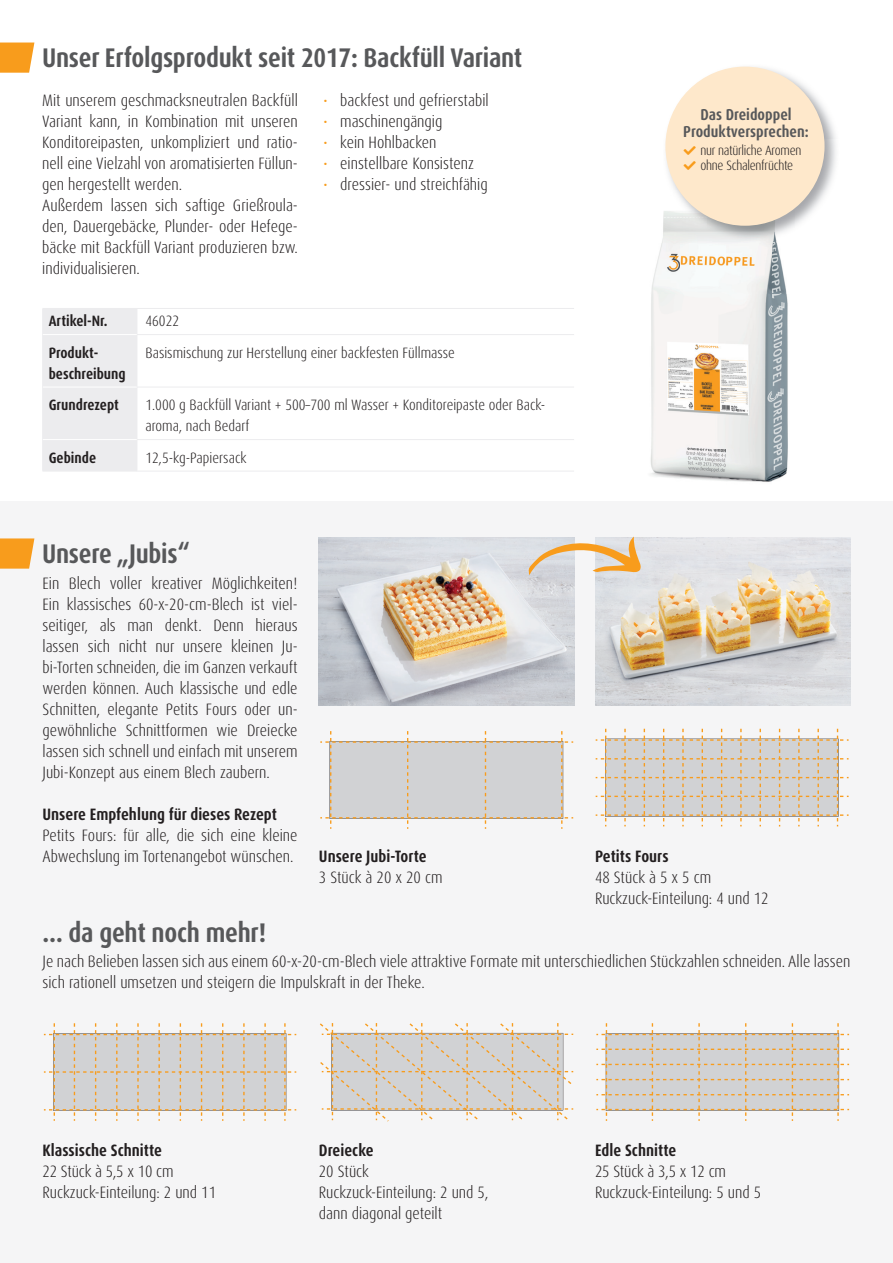
<style>
.page{position:relative;width:893px;height:1263px;background:#fff}
.page>*{position:absolute;margin:0;border:0;box-sizing:border-box;transform-origin:0 0}
.t1{font:700 condensed 27px "Dax Pro";letter-spacing:-.01em;color:#57585a}
.t2{font:300 condensed 16.5px/21px "Dax Pro";color:#231f20}
.t3{font:700 condensed 16.5px "Dax Pro";color:#231f20}
.t4{font:700 condensed 15.75px/16.5px "Dax Pro";color:#57585a;text-align:center}
.t5{font:300 condensed 15px/21px "Dax Pro";color:#231f20}
.t6{font:700 condensed 15px/21px "Dax Pro";color:#231f20}
.t7{font:300 condensed 13.5px/14.4px "Dax Pro";letter-spacing:-.02em;color:#231f20}
.s1{color:#f89c1c}
</style>
<div class="page">
<div style="left:0;top:502px;width:893px;height:761px;background:#f5f5f6"></div>
<svg style="left:0;top:538px;width:34px;height:31px"></svg>
<svg style="left:0;top:43px;width:34px;height:30px"></svg>
<svg style="left:44px;top:1023px;width:252px;height:98px"></svg>
<svg style="left:320px;top:731px;width:253px;height:98px"></svg>
<svg style="left:596px;top:1023px;width:253px;height:98px"></svg>
<svg style="left:320px;top:1023px;width:254px;height:99px"></svg>
<img style="left:319px;top:537px;width:255px;height:169px">
<img style="left:595px;top:537px;width:255px;height:169px">
<svg style="left:528px;top:536px;width:113px;height:39px"></svg>
<div style="left:42px;top:308px;width:95px;height:163px;background:#ececee"></div>
<hr style="left:42px;top:335px;width:1px;height:52px;background:#ececee">
<hr style="left:137px;top:335px;width:1px;height:52px;background:#ececee">
<hr style="left:42px;top:387px;width:1px;height:53px;background:#ececee">
<hr style="left:137px;top:387px;width:1px;height:53px;background:#ececee">
<hr style="left:42px;top:440px;width:1px;height:31px;background:#ececee">
<hr style="left:137px;top:440px;width:1px;height:31px;background:#ececee">
<hr style="left:43px;top:308px;width:94px;height:1px;background:#ececee">
<hr style="left:137px;top:308px;width:437px;height:1px;background:#ececee">
<hr style="left:137px;top:334px;width:437px;height:1px;background:#ececee">
<hr style="left:137px;top:387px;width:437px;height:1px;background:#ececee">
<hr style="left:137px;top:439px;width:437px;height:1px;background:#ececee">
<hr style="left:43px;top:471px;width:94px;height:1px;background:#ececee">
<hr style="left:137px;top:471px;width:437px;height:1px;background:#ececee">
<hr style="left:43px;top:334px;width:94px;height:1px;background:#fff">
<hr style="left:43px;top:387px;width:94px;height:1px;background:#fff">
<hr style="left:43px;top:439px;width:94px;height:1px;background:#fff">
<svg style="left:596px;top:729px;width:253px;height:97px"></svg>
<img style="left:666px;top:140px;width:170px;height:50px">
<img style="left:681px;top:241px;width:96px;height:2px">
<img style="left:650px;top:243px;width:138px;height:239px">
<img style="left:677px;top:66px;width:159px;height:74px">
<img style="left:663px;top:190px;width:164px;height:51px">
<div style="left:665px;top:67px;width:159px;height:159px;background:#fee8cb;border-radius:50%"></div>
<h1 class="t1" style="left:42px;top:40px;width:482px">Unser Erfolgsprodukt seit 2017: Backfüll Variant</h1>
<p class="t2" style="left:42px;top:89px;width:257px">Mit unserem geschmacksneutralen Backfüll Variant kann, in Kombination mit unseren Konditoreipasten, unkompliziert und ratio&shy;nell eine Vielzahl von aromatisierten Füllun&shy;gen hergestellt werden.<br>Außerdem lassen sich saftige Grießroula&shy;den, Dauergebäcke, Plunder- oder Hefege&shy;bäcke mit Backfüll Variant produzieren bzw. individualisieren.</p>
<p class="t2" style="left:323px;top:89px;width:167px"><span class="s1">•</span> backfest und gefrierstabil</p>
<p class="t2" style="left:323px;top:110px;width:121px"><span class="s1">•</span> maschinengängig</p>
<p class="t2" style="left:323px;top:131px;width:115px"><span class="s1">•</span> kein Hohlbacken</p>
<p class="t2" style="left:323px;top:152px;width:152px"><span class="s1">•</span> einstellbare Konsistenz</p>
<p class="t2" style="left:323px;top:173px;width:166px"><span class="s1">•</span> dressier- und streichfähig</p>
<p class="t6" style="left:49px;top:310px;width:60px">Artikel-Nr.</p>
<p class="t5" style="left:145px;top:310px;width:35px">46022</p>
<p class="t6" style="left:49px;top:342px;width:79px">Produkt&shy;beschreibung</p>
<p class="t5" style="left:145px;top:342px;width:311px">Basismischung zur Herstellung einer backfesten Füllmasse</p>
<p class="t6" style="left:49px;top:394px;width:72px">Grundrezept</p>
<p class="t5" style="left:145px;top:394px;width:401px">1.000 g Backfüll Variant + 500–700 ml Wasser + Konditoreipaste oder Back&shy;aroma, nach Bedarf</p>
<p class="t6" style="left:49px;top:447px;width:49px">Gebinde</p>
<p class="t5" style="left:145px;top:447px;width:103px">12,5-kg-Papiersack</p>
<h1 class="t1" style="left:42px;top:536px;width:149px">Unsere „Jubis“</h1>
<p class="t2" style="left:43px;top:572px;width:257px;text-align:justify">Ein Blech voller kreativer Möglichkeiten!<br>Ein klassisches 60-x-20-cm-Blech ist viel&shy;seitiger, als man denkt. Denn hieraus lassen sich nicht nur unsere kleinen Ju&shy;bi-Torten schneiden, die im Ganzen verkauft werden können. Auch klassische und edle Schnitten, elegante Petits Fours oder un&shy;gewöhnliche Schnittformen wie Dreiecke lassen sich schnell und einfach mit unserem Jubi-Konzept aus einem Blech zaubern.</p>
<p class="t3" style="left:43px;top:803px;width:236px">Unsere Empfehlung für dieses Rezept</p>
<p class="t2" style="left:43px;top:824px;width:257px">Petits Fours: für alle, die sich eine kleine<br>Abwechslung im Tortenangebot wünschen.</p>
<p class="t3" style="left:319px;top:845px;width:109px">Unsere Jubi-Torte</p>
<p class="t2" style="left:319px;top:866px;width:125px">3 Stück à 20 x 20 cm</p>
<p class="t4" style="left:683px;top:106px;width:127px">Das Dreidoppel<br>Produktversprechen:</p>
<p class="t7" style="left:700px;top:143px;width:103px">nur natürliche Aromen ohne Schalenfrüchte</p>
<p class="t3" style="left:595px;top:845px;width:75px">Petits Fours</p>
<p class="t2" style="left:595px;top:866px;width:175px">48 Stück à 5 x 5 cm<br>Ruckzuck-Einteilung: 4 und 12</p>
<h1 class="t1" style="left:43px;top:915px;width:225px">… da geht noch mehr!</h1>
<p class="t2" style="left:43px;top:950px;width:809px">Je nach Belieben lassen sich aus einem 60-x-20-cm-Blech viele attraktive Formate mit unterschiedlichen Stückzahlen schneiden. Alle lassen sich rationell umsetzen und steigern die Impulskraft in der Theke.</p>
<p class="t3" style="left:43px;top:1139px;width:121px">Klassische Schnitte</p>
<p class="t2" style="left:43px;top:1160px;width:175px">22 Stück à 5,5 x 10 cm<br>Ruckzuck-Einteilung: 2 und 11</p>
<p class="t3" style="left:319px;top:1139px;width:56px">Dreiecke</p>
<p class="t2" style="left:319px;top:1160px;width:171px">20 Stück<br>Ruckzuck-Einteilung: 2 und 5, dann diagonal geteilt</p>
<p class="t3" style="left:595px;top:1139px;width:83px">Edle Schnitte</p>
<p class="t2" style="left:595px;top:1160px;width:168px">25 Stück à 3,5 x 12 cm<br>Ruckzuck-Einteilung: 5 und 5</p>
</div>
